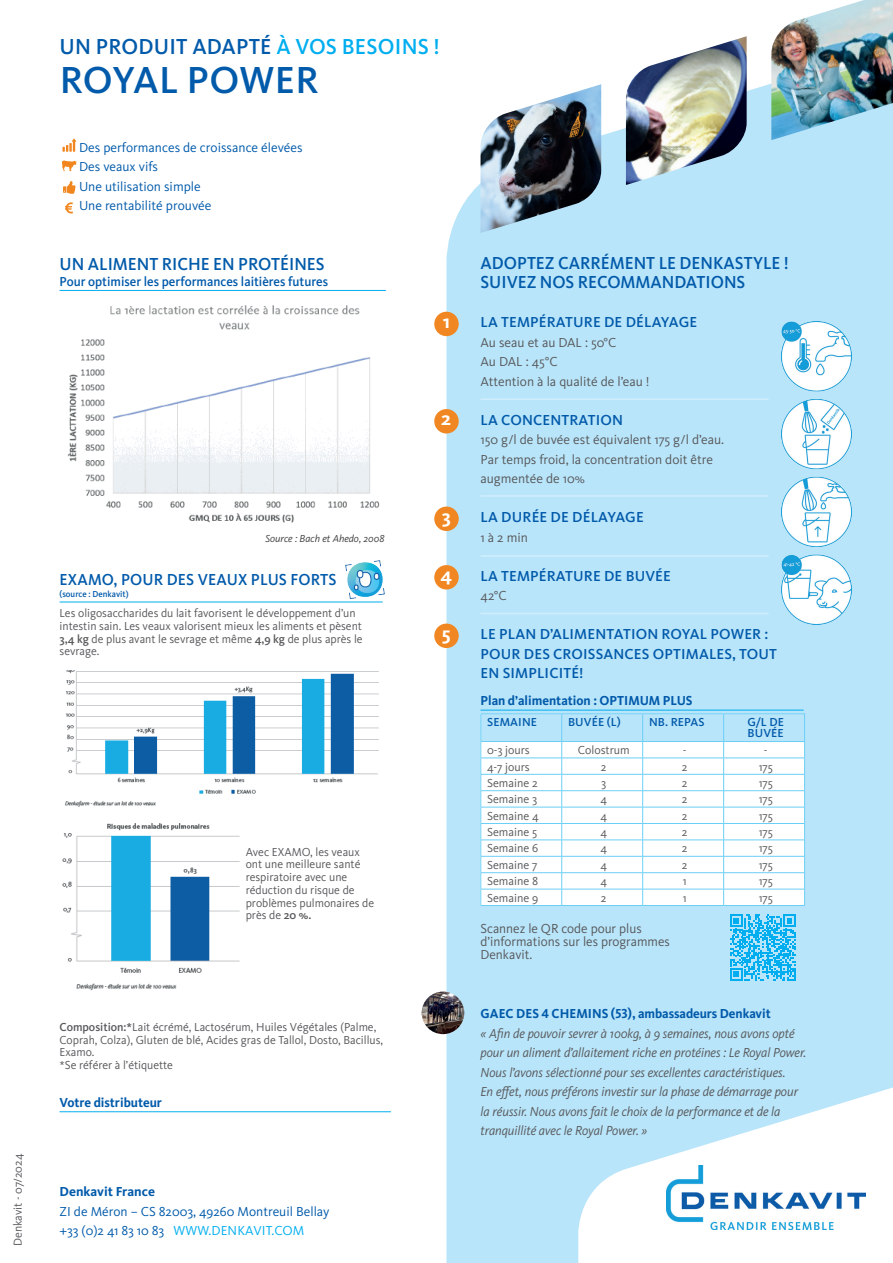
<style>
.page{position:relative;width:893px;height:1263px;background:#fff}
.page>*{position:absolute;margin:0;border:0;box-sizing:border-box;transform-origin:0 0}
.t1{font:500 39px "Kievit OT";letter-spacing:.005em;color:#015aaa}
.t2{font:500 22.5px "Kievit OT";letter-spacing:.01em;color:#015aaa}
.t3{font:700 19.5px "Kievit OT";color:#fff}
.t4{font:500 18px/19.5px "Kievit OT";color:#015aaa;scale:.96 1}
.t5{font:500 16.5px "Kievit OT";letter-spacing:.01em;color:#015aaa;scale:.96 1}
.t6{font:500 15px/19.5px "Kievit OT";letter-spacing:.01em;color:#015aaa}
.t7{font:italic 13.5px/19.5px "Kievit OT";letter-spacing:-.005em;color:#57585a;scale:.96 1}
.t8{font:13.5px/19.5px "Kievit OT";color:#57585a}
.t9{font:13.5px/19.5px "Kievit OT";color:#015aaa}
.t10{font:700 13.5px "Kievit OT";color:#015aaa;scale:.96 1}
.t11{font:500 13.5px "Kievit OT";color:#015aaa;scale:.96 1}
.t12{font:700 13.5px "Kievit OT";color:#015aaa}
.t13{font:12px/12.8px "Kievit OT";color:#57585a}
.t14{font:500 12px/11.1px "Kievit OT";letter-spacing:.01em;color:#015aaa}
.t15{font:italic 10.5px "Kievit OT";color:#3e3e3f}
.t16{font:500 9px "Kievit OT";color:#015aaa;scale:.96 1}
.s1{color:#00aeef}
.s2{font-weight:500}
</style>
<div class="page">
<div style="left:446px;top:83px;width:447px;height:1180px;background:#b9e5fa"></div>
<img style="left:481px;top:84px;width:120px;height:149px">
<img style="left:771px;top:0;width:122px;height:140px">
<img style="left:626px;top:36px;width:121px;height:149px">
<svg style="left:578px;top:1081px;width:315px;height:182px"></svg>
<hr style="left:480px;top:398px;width:289px;height:2px;background:#fff">
<hr style="left:480px;top:495px;width:289px;height:2px;background:#fff">
<hr style="left:480px;top:555px;width:289px;height:2px;background:#fff">
<hr style="left:480px;top:613px;width:289px;height:1px;background:#fff">
<img style="left:667px;top:1165px;width:199px;height:64px">
<img style="left:781px;top:321px;width:71px;height:303px">
<div style="left:434px;top:312px;width:25px;height:24px;background:#f18722;border-radius:50%"></div>
<div style="left:434px;top:409px;width:25px;height:24px;background:#f18722;border-radius:50%"></div>
<div style="left:434px;top:507px;width:25px;height:24px;background:#f18722;border-radius:50%"></div>
<div style="left:434px;top:565px;width:25px;height:24px;background:#f18722;border-radius:50%"></div>
<div style="left:434px;top:624px;width:25px;height:24px;background:#f18722;border-radius:50%"></div>
<svg style="left:62px;top:139px;width:14px;height:13px"></svg>
<svg style="left:62px;top:160px;width:15px;height:11px"></svg>
<svg style="left:63px;top:181px;width:13px;height:13px"></svg>
<svg style="left:65px;top:202px;width:8px;height:11px"></svg>
<hr style="left:60px;top:290px;width:326px;height:1px;background:#00aeef">
<hr style="left:60px;top:1111px;width:331px;height:1px;background:#00aeef">
<img style="left:67px;top:305px;width:313px;height:218px">
<img style="left:422px;top:991px;width:42px;height:43px;border-radius:21px">
<img style="left:65px;top:670px;width:314px;height:137px">
<hr style="left:60px;top:602px;width:323px;height:1px;background:#00aeef">
<img style="left:62px;top:823px;width:178px;height:168px">
<img style="left:341px;top:560px;width:44px;height:43px">
<hr style="left:480px;top:713px;width:82px;height:1px;background:#6bcff6">
<hr style="left:562px;top:713px;width:81px;height:1px;background:#6bcff6">
<hr style="left:643px;top:713px;width:81px;height:1px;background:#6bcff6">
<hr style="left:724px;top:713px;width:81px;height:1px;background:#6bcff6">
<svg style="left:480px;top:714px;width:325px;height:191px"></svg>
<hr style="left:480px;top:905px;width:82px;height:1px;background:#6bcff6">
<hr style="left:562px;top:905px;width:81px;height:1px;background:#6bcff6">
<hr style="left:643px;top:905px;width:81px;height:1px;background:#6bcff6">
<hr style="left:724px;top:905px;width:81px;height:1px;background:#6bcff6">
<hr style="left:480px;top:710px;width:324px;height:1px;background:#00aeef">
<svg style="left:730px;top:914px;width:66px;height:66px;background:#4dc4f3"></svg>
<p class="t13" style="left:12px;top:1246px;width:94px;rotate:-90deg">Denkavit - 07/2024</p>
<h2 class="t2" style="left:60px;top:34px;width:382px">UN PRODUIT ADAPTÉ <span class="s1">À VOS BESOINS !</span></h2>
<h1 class="t1" style="left:60px;top:58px;width:260px">ROYAL POWER</h1>
<p class="t9" style="left:79px;top:137px;width:225px">Des performances de croissance élevées<br>Des veaux vifs<br>Une utilisation simple<br>Une rentabilité prouvée</p>
<h3 class="t4" style="left:60px;top:254px;width:278px">UN ALIMENT RICHE EN PROTÉINES</h3>
<p class="t11" style="left:60px;top:274px;width:281px">Pour optimiser les performances laitières futures</p>
<p class="t15" style="left:265px;top:532px;width:121px">Source : Bach et Ahedo, 2008</p>
<h3 class="t5" style="left:60px;top:570px;width:290px">EXAMO, POUR DES VEAUX PLUS FORTS</h3>
<p class="t16" style="left:60px;top:589px;width:73px">(source : Denkavit)</p>
<p class="t13" style="left:60px;top:607px;width:305px">Les oligosaccharides du lait favorisent le développement d’un intestin sain. Les veaux valorisent mieux les aliments et pèsent <span class="s2">3,4 kg</span> de plus avant le sevrage et même <span class="s2">4,9 kg</span> de plus après le sevrage.</p>
<h3 class="t3" style="left:443px;top:310px;width:9px">1</h3>
<h3 class="t3" style="left:441px;top:407px;width:11px">2</h3>
<h3 class="t3" style="left:442px;top:505px;width:10px">3</h3>
<h3 class="t3" style="left:440px;top:563px;width:13px">4</h3>
<h3 class="t3" style="left:442px;top:622px;width:10px">5</h3>
<p class="t13" style="left:246px;top:845px;width:130px">Avec EXAMO, les veaux ont une meilleure santé respiratoire avec une réduction du risque de problèmes pulmonaires de près de <span class="s2">20 %.</span></p>
<p class="t13" style="left:60px;top:1020px;width:325px"><span class="s2">Composition:*</span>Lait écrémé, Lactosérum, Huiles Végétales (Palme, Coprah, Colza), Gluten de blé, Acides gras de Tallol, Dosto, Bacillus, Examo.<br>*Se référer à l’étiquette</p>
<p class="t10" style="left:60px;top:1095px;width:108px">Votre distributeur</p>
<p class="t12" style="left:60px;top:1184px;width:97px">Denkavit France</p>
<p class="t9" style="left:60px;top:1202px;width:272px">ZI de Méron – CS 82003, 49260 Montreuil Bellay +33 (0)2 41 83 10 83 <span class="s1">WWW.DENKAVIT.COM</span></p>
<h3 class="t4" style="left:481px;top:253px;width:323px">ADOPTEZ CARRÉMENT LE DENKASTYLE !<br>SUIVEZ NOS RECOMMANDATIONS</h3>
<p class="t6" style="left:481px;top:312px;width:218px">LA TEMPÉRATURE DE DÉLAYAGE</p>
<p class="t8" style="left:480px;top:332px;width:171px">Au seau et au DAL : 50°C<br>Au DAL : 45°C<br>Attention à la qualité de l’eau !</p>
<p class="t6" style="left:481px;top:410px;width:144px">LA CONCENTRATION</p>
<p class="t8" style="left:480px;top:430px;width:245px">150 g/l de buvée est équivalent 175 g/l d’eau.<br>Par temps froid, la concentration doit être augmentée de 10%</p>
<p class="t6" style="left:481px;top:507px;width:165px">LA DURÉE DE DÉLAYAGE</p>
<p class="t8" style="left:480px;top:527px;width:49px">1 à 2 min</p>
<p class="t6" style="left:481px;top:566px;width:192px">LA TEMPÉRATURE DE BUVÉE</p>
<p class="t8" style="left:480px;top:586px;width:28px">42°C</p>
<p class="t6" style="left:481px;top:624px;width:298px">LE PLAN D’ALIMENTATION ROYAL POWER :<br>POUR DES CROISSANCES OPTIMALES, TOUT<br>EN SIMPLICITÉ!</p>
<p class="t10" style="left:480px;top:693px;width:222px">Plan d’alimentation : OPTIMUM PLUS</p>
<p class="t14" style="left:487px;top:717px;width:51px">SEMAINE</p>
<p class="t14" style="left:568px;top:717px;width:54px">BUVÉE (L)</p>
<p class="t14" style="left:649px;top:717px;width:57px">NB. REPAS</p>
<p class="t14" style="left:747px;top:717px;width:38px">G/L DE<br>BUVÉE</p>
<p class="t13" style="left:487px;top:744px;width:44px">0-3 jours</p>
<p class="t13" style="left:578px;top:744px;width:53px">Colostrum</p>
<p class="t13" style="left:683px;top:744px;width:5px">-</p>
<p class="t13" style="left:764px;top:744px;width:5px">-</p>
<p class="t13" style="left:487px;top:760px;width:44px">4-7 jours</p>
<p class="t13" style="left:601px;top:760px;width:7px">2</p>
<p class="t13" style="left:682px;top:760px;width:7px">2</p>
<p class="t13" style="left:759px;top:760px;width:16px">175</p>
<p class="t13" style="left:487px;top:777px;width:52px">Semaine 2</p>
<p class="t13" style="left:601px;top:777px;width:7px">3</p>
<p class="t13" style="left:682px;top:777px;width:7px">2</p>
<p class="t13" style="left:759px;top:777px;width:16px">175</p>
<p class="t13" style="left:487px;top:793px;width:52px">Semaine 3</p>
<p class="t13" style="left:600px;top:793px;width:8px">4</p>
<p class="t13" style="left:682px;top:793px;width:7px">2</p>
<p class="t13" style="left:759px;top:793px;width:16px">175</p>
<p class="t13" style="left:487px;top:809px;width:53px">Semaine 4</p>
<p class="t13" style="left:600px;top:809px;width:8px">4</p>
<p class="t13" style="left:682px;top:809px;width:7px">2</p>
<p class="t13" style="left:759px;top:809px;width:16px">175</p>
<p class="t13" style="left:487px;top:826px;width:52px">Semaine 5</p>
<p class="t13" style="left:600px;top:826px;width:8px">4</p>
<p class="t13" style="left:682px;top:826px;width:7px">2</p>
<p class="t13" style="left:759px;top:826px;width:16px">175</p>
<p class="t13" style="left:487px;top:842px;width:53px">Semaine 6</p>
<p class="t13" style="left:600px;top:842px;width:8px">4</p>
<p class="t13" style="left:682px;top:842px;width:7px">2</p>
<p class="t13" style="left:759px;top:842px;width:16px">175</p>
<p class="t13" style="left:487px;top:859px;width:52px">Semaine 7</p>
<p class="t13" style="left:600px;top:859px;width:8px">4</p>
<p class="t13" style="left:682px;top:859px;width:7px">2</p>
<p class="t13" style="left:759px;top:859px;width:16px">175</p>
<p class="t13" style="left:487px;top:875px;width:53px">Semaine 8</p>
<p class="t13" style="left:600px;top:875px;width:8px">4</p>
<p class="t13" style="left:683px;top:875px;width:5px">1</p>
<p class="t13" style="left:759px;top:875px;width:16px">175</p>
<p class="t13" style="left:487px;top:891px;width:53px">Semaine 9</p>
<p class="t13" style="left:601px;top:891px;width:7px">2</p>
<p class="t13" style="left:683px;top:891px;width:5px">1</p>
<p class="t13" style="left:759px;top:891px;width:16px">175</p>
<p class="t8" style="left:480px;top:922px;width:191px;line-height:12.8px">Scannez le QR code pour plus d’informations sur les programmes<br>Denkavit.</p>
<p class="t10" style="left:481px;top:1006px;width:304px">GAEC DES 4 CHEMINS (53), ambassadeurs Denkavit</p>
<p class="t7" style="left:480px;top:1023px;width:341px">« Afin de pouvoir sevrer à 100kg, à 9 semaines, nous avons opté pour un aliment d’allaitement riche en protéines : Le Royal Power.<br>Nous l’avons sélectionné pour ses excellentes caractéristiques.<br>En effet, nous préférons investir sur la phase de démarrage pour la réussir. Nous avons fait le choix de la performance et de la tranquillité avec le Royal Power. »</p>
</div>
